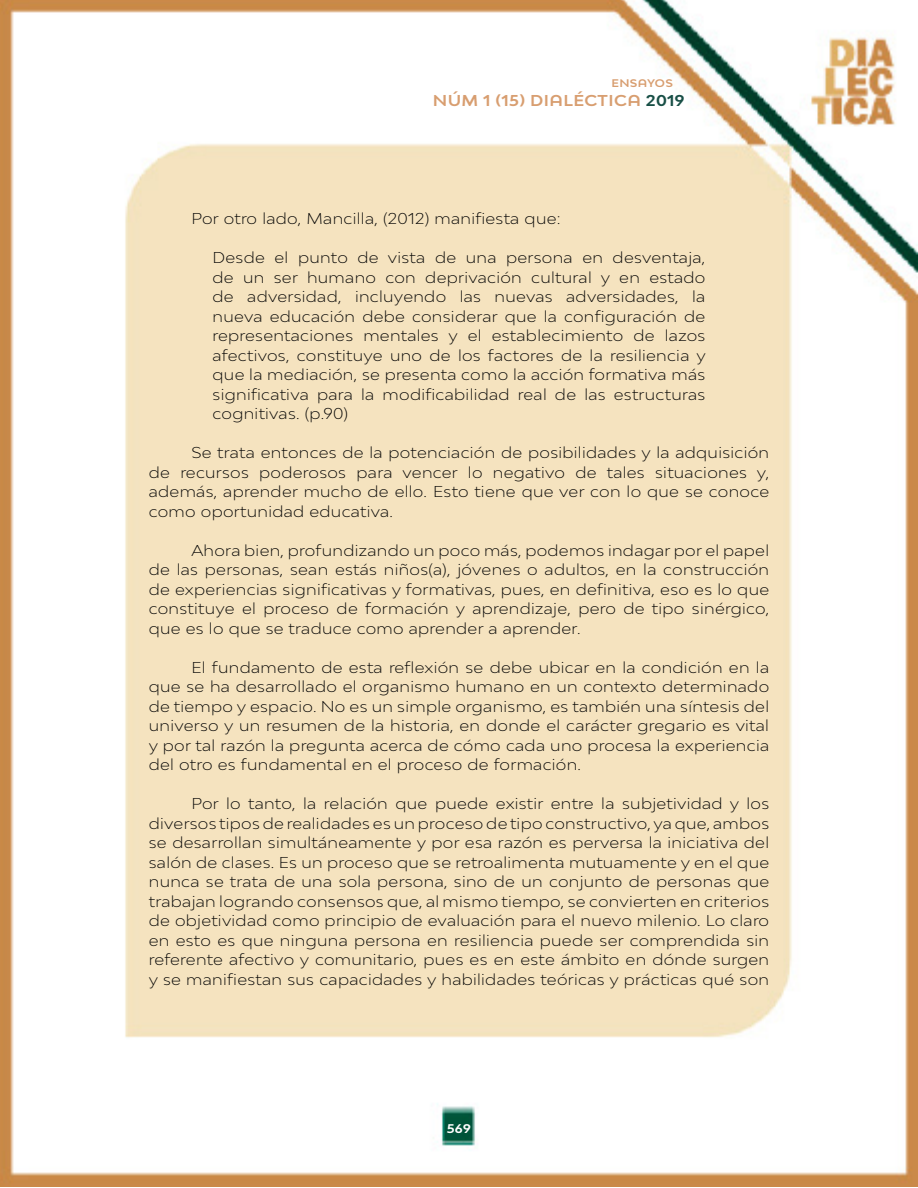
<style>
.page{position:relative;width:918px;height:1188px;background:#fff}
.page>*{position:absolute;margin:0;border:0;box-sizing:border-box;transform-origin:0 0}
.t1{font:300 expanded 15px/19.5px "Bw Modelica";letter-spacing:.02em;color:#000;text-align:justify}
.t2{font:700 expanded 15px "Bw Modelica SS01";letter-spacing:.03em;color:#d89e70}
.t3{font:700 expanded 12px "Bw Modelica SS01";color:#fff}
.t4{font:700 expanded 10.5px "Bw Modelica SS01";letter-spacing:.03em;color:#d89e70}
.s1{color:#184f46}
</style>
<div class="page">
<img style="left:0;top:0;width:918px;height:1187px">
<p class="t4" style="left:611px;top:76px;width:63px">ENSAYOS</p>
<p class="t2" style="left:433px;top:91px;width:253px">NÚM 1 (15) DIALÉCTICA <span class="s1">2019</span></p>
<p class="t1" style="left:191px;top:209px;width:371px">Por otro lado, Mancilla, (2012) manifiesta que:</p>
<p class="t1" style="left:213px;top:248px;width:495px">Desde el punto de vista de una persona en desventaja, de un ser humano con deprivación cultural y en estado de adversidad, incluyendo las nuevas adversidades, la nueva educación debe considerar que la configuración de representaciones mentales y el establecimiento de lazos afectivos, constituye uno de los factores de la resiliencia y que la mediación, se presenta como la acción formativa más significativa para la modificabilidad real de las estructuras cognitivas. (p.90)</p>
<p class="t1" style="left:149px;top:443px;width:622px;text-indent:43px">Se trata entonces de la potenciación de posibilidades y la adquisición de recursos poderosos para vencer lo negativo de tales situaciones y, además, aprender mucho de ello. Esto tiene que ver con lo que se conoce como oportunidad educativa.</p>
<p class="t1" style="left:149px;top:540px;width:622px;text-indent:43px">Ahora bien, profundizando un poco más, podemos indagar por el papel de las personas, sean estás niños(a), jóvenes o adultos, en la construcción de experiencias significativas y formativas, pues, en definitiva, eso es lo que constituye el proceso de formación y aprendizaje, pero de tipo sinérgico, que es lo que se traduce como aprender a aprender.</p>
<p class="t1" style="left:149px;top:657px;width:622px;text-indent:43px">El fundamento de esta reflexión se debe ubicar en la condición en la que se ha desarrollado el organismo humano en un contexto determinado de tiempo y espacio. No es un simple organismo, es también una síntesis del universo y un resumen de la historia, en donde el carácter gregario es vital y por tal razón la pregunta acerca de cómo cada uno procesa la experiencia del otro es fundamental en el proceso de formación.</p>
<p class="t1" style="left:149px;top:794px;width:622px;text-indent:43px">Por lo tanto, la relación que puede existir entre la subjetividad y los diversos tipos de realidades es un proceso de tipo constructivo, ya que, ambos se desarrollan simultáneamente y por esa razón es perversa la iniciativa del salón de clases. Es un proceso que se retroalimenta mutuamente y en el que nunca se trata de una sola persona, sino de un conjunto de personas que trabajan logrando consensos que, al mismo tiempo, se convierten en criterios de objetividad como principio de evaluación para el nuevo milenio. Lo claro en esto es que ninguna persona en resiliencia puede ser comprendida sin referente afectivo y comunitario, pues es en este ámbito en dónde surgen y se manifiestan sus capacidades y habilidades teóricas y prácticas qué son</p>
<p class="t3" style="left:447px;top:1121px;width:25px">569</p>
</div>
